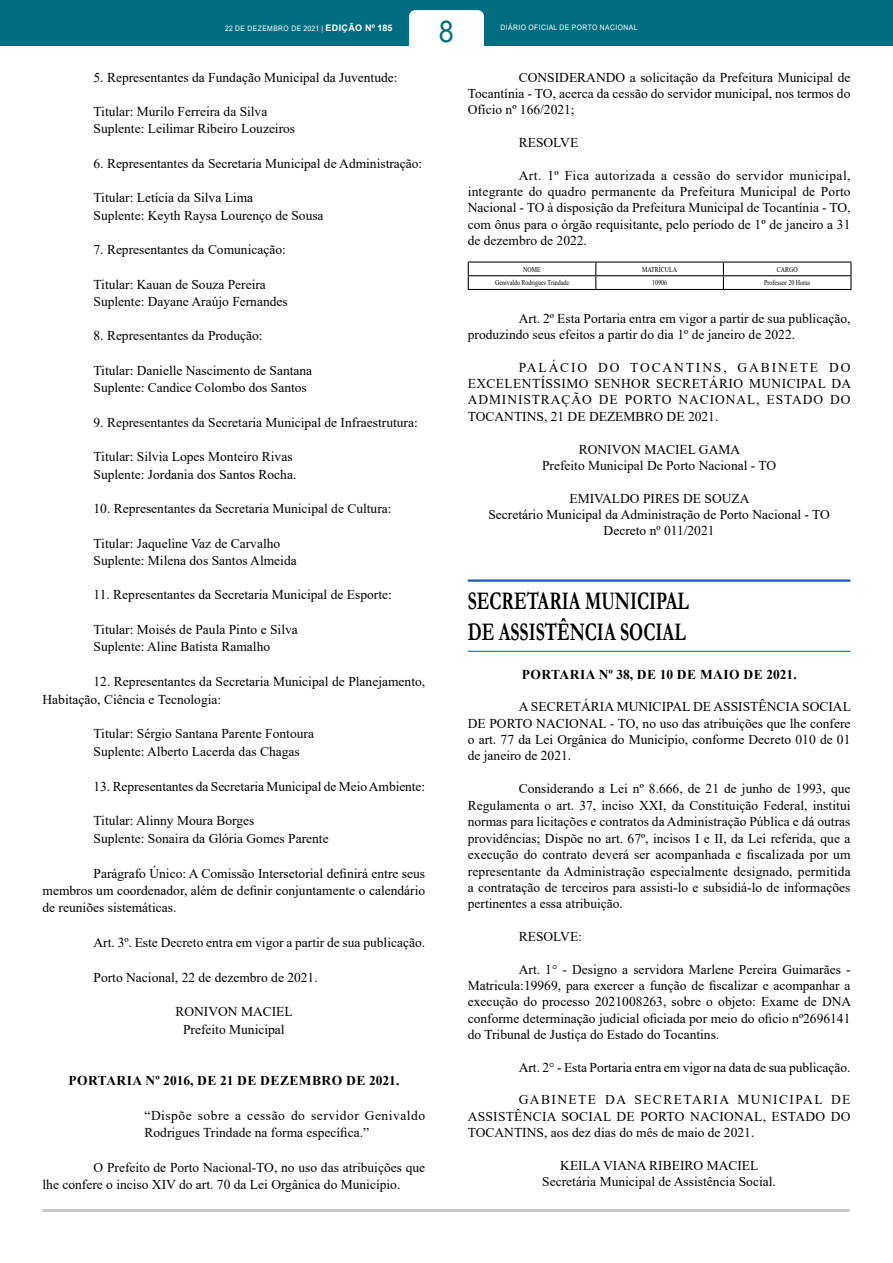
<style>
.page{position:relative;width:893px;height:1263px;background:#fff}
.page>*{position:absolute;margin:0;border:0;box-sizing:border-box;transform-origin:0 0}
.t1{font:30px "Arial";color:#006e80;scale:.9 1}
.t2{font:700 25.5px/30.8px "Garamond";color:#000;scale:.7 1}
.t3{font:13.5px/16.4px "Times New Roman";color:#000}
.t4{font:13.5px/17.2px "Times New Roman";letter-spacing:.035em;color:#000}
.t5{font:700 13.5px "Times New Roman";letter-spacing:.035em;color:#000}
.t6{font:7.5px "Times New Roman";color:#000;scale:.8 1}
.t7{font:7.5px "Arial";letter-spacing:.065em;color:#fff;scale:.9 1}
.s1{font-weight:700;font-size:9px}
</style>
<div class="page">
<div style="left:0;top:0;width:893px;height:46px;background:#006e80"></div>
<div style="left:409px;top:10px;width:75px;height:57px;background:#fff;border-radius:6px"></div>
<hr style="left:43px;top:1209px;width:807px;height:3px;background:#c6c6c6">
<hr style="left:468px;top:579px;width:382px;height:3px;background:#1961ac">
<hr style="left:468px;top:651px;width:382px;height:1px;background:#1961ac">
<hr style="left:468px;top:275px;width:128px;height:1px;background:#000">
<hr style="left:596px;top:275px;width:127px;height:1px;background:#000">
<svg style="left:595px;top:263px;width:1px;height:26px"></svg>
<hr style="left:723px;top:275px;width:128px;height:1px;background:#000">
<svg style="left:723px;top:263px;width:1px;height:26px"></svg>
<hr style="left:468px;top:261px;width:128px;height:2px;background:#000">
<hr style="left:596px;top:261px;width:127px;height:2px;background:#000">
<hr style="left:723px;top:261px;width:128px;height:2px;background:#000">
<svg style="left:468px;top:263px;width:1px;height:26px"></svg>
<svg style="left:850px;top:263px;width:1px;height:26px"></svg>
<hr style="left:468px;top:289px;width:128px;height:1px;background:#000">
<hr style="left:596px;top:289px;width:127px;height:1px;background:#000">
<hr style="left:723px;top:289px;width:128px;height:1px;background:#000">
<h1 class="t1" style="left:439px;top:11px;width:18px">8</h1>
<p class="t7" style="left:225px;top:24px;width:187px">22 DE DEZEMBRO DE 2021 | <span class="s1">EDIÇÃO Nº 185</span></p>
<p class="t7" style="left:501px;top:23px;width:154px">DIÁRIO OFICIAL DE PORTO NACIONAL</p>
<p class="t3" style="left:94px;top:69px;width:306px">5. Representantes da Fundação Municipal da Juventude:</p>
<p class="t3" style="left:94px;top:103px;width:203px;line-height:17.2px">Titular: Murilo Ferreira da Silva<br>Suplente: Leilimar Ribeiro Louzeiros</p>
<p class="t3" style="left:94px;top:155px;width:330px">6. Representantes da Secretaria Municipal de Administração:</p>
<p class="t3" style="left:94px;top:189px;width:232px;line-height:17.2px">Titular: Letícia da Silva Lima<br>Suplente: Keyth Raysa Lourenço de Sousa</p>
<p class="t3" style="left:94px;top:241px;width:194px">7. Representantes da Comunicação:</p>
<p class="t3" style="left:94px;top:275px;width:196px;line-height:17.2px">Titular: Kauan de Souza Pereira<br>Suplente: Dayane Araújo Fernandes</p>
<p class="t3" style="left:94px;top:327px;width:171px">8. Representantes da Produção:</p>
<p class="t3" style="left:94px;top:361px;width:220px;line-height:17.2px">Titular: Danielle Nascimento de Santana<br>Suplente: Candice Colombo dos Santos</p>
<p class="t3" style="left:94px;top:414px;width:326px">9. Representantes da Secretaria Municipal de Infraestrutura:</p>
<p class="t3" style="left:94px;top:448px;width:204px;line-height:17.2px">Titular: Silvia Lopes Monteiro Rivas<br>Suplente: Jordania dos Santos Rocha.</p>
<p class="t3" style="left:94px;top:500px;width:300px">10. Representantes da Secretaria Municipal de Cultura:</p>
<p class="t3" style="left:94px;top:534px;width:205px;line-height:17.2px">Titular: Jaqueline Vaz de Carvalho<br>Suplente: Milena dos Santos Almeida</p>
<p class="t3" style="left:94px;top:586px;width:300px">11. Representantes da Secretaria Municipal de Esporte:</p>
<p class="t3" style="left:94px;top:620px;width:206px;line-height:17.4px">Titular: Moisés de Paula Pinto e Silva<br>Suplente: Aline Batista Ramalho</p>
<p class="t3" style="left:43px;top:672px;width:384px;line-height:17.4px;text-indent:51px">12. Representantes da Secretaria Municipal de Planejamento,<br>Habitação, Ciência e Tecnologia:</p>
<p class="t3" style="left:94px;top:725px;width:222px;line-height:17.4px">Titular: Sérgio Santana Parente Fontoura<br>Suplente: Alberto Lacerda das Chagas</p>
<p class="t3" style="left:94px;top:777px;width:333px">13. Representantes da Secretaria Municipal de Meio Ambiente:</p>
<p class="t3" style="left:94px;top:812px;width:237px;line-height:17.4px">Titular: Alinny Moura Borges<br>Suplente: Sonaira da Glória Gomes Parente</p>
<p class="t3" style="left:43px;top:864px;width:384px;line-height:17.4px;text-align:justify;text-indent:51px">Parágrafo Único: A Comissão Intersetorial definirá entre seus membros um coordenador, além de definir conjuntamente o calendário de reuniões sistemáticas.</p>
<p class="t3" style="left:94px;top:934px;width:333px">Art. 3º. Este Decreto entra em vigor a partir de sua publicação.</p>
<p class="t3" style="left:94px;top:968px;width:226px">Porto Nacional, 22 de dezembro de 2021.</p>
<p class="t3" style="left:175px;top:1003px;width:119px;line-height:17.2px;text-align:center">RONIVON MACIEL<br>Prefeito Municipal</p>
<p class="t5" style="left:69px;top:1071px;width:332px">PORTARIA Nº 2016, DE 21 DE DEZEMBRO DE 2021.</p>
<p class="t4" style="left:145px;top:1106px;width:282px">“Dispõe sobre a cessão do servidor Genivaldo<br>Rodrigues Trindade na forma específica.”</p>
<p class="t3" style="left:42px;top:1158px;width:384px;line-height:17.2px;text-indent:51px">O Prefeito de Porto Nacional-TO, no uso das atribuições que lhe confere o inciso XIV do art. 70 da Lei Orgânica do Município.</p>
<p class="t3" style="left:468px;top:69px;width:384px;text-align:justify;text-indent:51px">CONSIDERANDO a solicitação da Prefeitura Municipal de Tocantínia - TO, acerca da cessão do servidor municipal, nos termos do Ofício nº 166/2021;</p>
<p class="t3" style="left:519px;top:134px;width:61px">RESOLVE</p>
<p class="t3" style="left:468px;top:167px;width:384px;text-align:justify;text-indent:51px">Art. 1º Fica autorizada a cessão do servidor municipal, integrante do quadro permanente da Prefeitura Municipal de Porto Nacional - TO à disposição da Prefeitura Municipal de Tocantínia - TO, com ônus para o órgão requisitante, pelo período de 1º de janeiro a 31 de dezembro de 2022.</p>
<p class="t6" style="left:523px;top:264px;width:24px">NOME</p>
<p class="t6" style="left:642px;top:264px;width:45px">MATRÍCULA</p>
<p class="t6" style="left:777px;top:264px;width:28px">CARGO</p>
<p class="t6" style="left:495px;top:277px;width:94px">Genivaldo Rodrigues Trindade</p>
<p class="t6" style="left:652px;top:277px;width:20px">10906</p>
<p class="t6" style="left:764px;top:277px;width:59px">Professor 20 Horas</p>
<p class="t3" style="left:468px;top:310px;width:384px;text-indent:51px">Art. 2º Esta Portaria entra em vigor a partir de sua publicação, produzindo seus efeitos a partir do dia 1º de janeiro de 2022.</p>
<p class="t3" style="left:468px;top:359px;width:385px;text-align:justify;text-indent:51px">PALÁCIO DO TOCANTINS, GABINETE DO EXCELENTÍSSIMO SENHOR SECRETÁRIO MUNICIPAL DA ADMINISTRAÇÃO DE PORTO NACIONAL, ESTADO DO TOCANTINS, 21 DE DEZEMBRO DE 2021.</p>
<p class="t3" style="left:542px;top:440px;width:236px;text-align:center">RONIVON MACIEL GAMA<br>Prefeito Municipal De Porto Nacional - TO</p>
<p class="t3" style="left:488px;top:489px;width:343px;text-align:center">EMIVALDO PIRES DE SOUZA<br>Secretário Municipal da Administração de Porto Nacional - TO<br>Decreto nº 011/2021</p>
<h2 class="t2" style="left:468px;top:586px;width:318px">SECRETARIA MUNICIPAL<br>DE ASSISTÊNCIA SOCIAL</h2>
<p class="t5" style="left:522px;top:664px;width:277px">PORTARIA Nº 38, DE 10 DE MAIO DE 2021.</p>
<p class="t3" style="left:468px;top:698px;width:385px;text-align:justify;text-indent:51px">A SECRETÁRIA MUNICIPAL DE ASSISTÊNCIA SOCIAL DE PORTO NACIONAL - TO, no uso das atribuições que lhe confere o art. 77 da Lei Orgânica do Município, conforme Decreto 010 de 01 de janeiro de 2021.</p>
<p class="t3" style="left:468px;top:780px;width:384px;text-align:justify;text-indent:51px">Considerando a Lei nº 8.666, de 21 de junho de 1993, que Regulamenta o art. 37, inciso XXI, da Constituição Federal, institui normas para licitações e contratos da Administração Pública e dá outras providências; Dispõe no art. 67º, incisos I e II, da Lei referida, que a execução do contrato deverá ser acompanhada e fiscalizada por um representante da Administração especialmente designado, permitida a contratação de terceiros para assisti-lo e subsidiá-lo de informações pertinentes a essa atribuição.</p>
<p class="t3" style="left:519px;top:928px;width:65px">RESOLVE:</p>
<p class="t3" style="left:468px;top:960px;width:385px;text-align:justify;text-indent:51px">Art. 1° - Designo a servidora Marlene Pereira Guimarães - Matricula:19969, para exercer a função de fiscalizar e acompanhar a execução do processo 2021008263, sobre o objeto: Exame de DNA conforme determinação judicial oficiada por meio do oficio nº2696141 do Tribunal de Justiça do Estado do Tocantins.</p>
<p class="t3" style="left:519px;top:1058px;width:333px">Art. 2° - Esta Portaria entra em vigor na data de sua publicação.</p>
<p class="t3" style="left:468px;top:1091px;width:384px;text-align:justify;text-indent:51px">GABINETE DA SECRETARIA MUNICIPAL DE ASSISTÊNCIA SOCIAL DE PORTO NACIONAL, ESTADO DO TOCANTINS, aos dez dias do mês de maio de 2021.</p>
<p class="t3" style="left:542px;top:1157px;width:235px;text-align:center">KEILA VIANA RIBEIRO MACIEL<br>Secretária Municipal de Assistência Social.</p>
</div>
